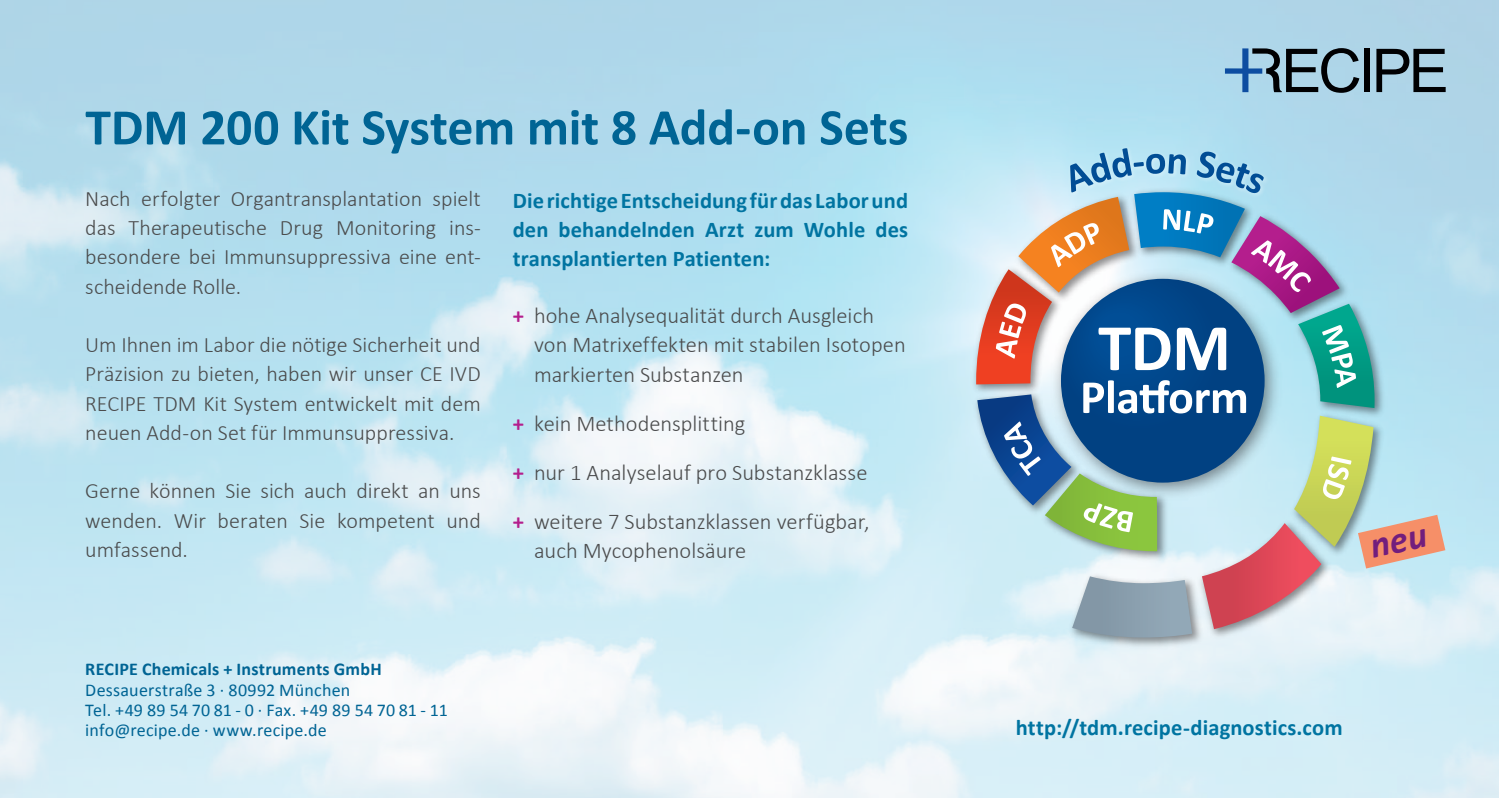
<style>
.page{position:relative;width:1499px;height:798px;background:#fff}
.page>*{position:absolute;margin:0;border:0;box-sizing:border-box;transform-origin:0 0}
.t1{font:700 51.75px "Calibri";letter-spacing:-.005em;color:#006494}
.body{font:300 22.5px/29.2px "Calibri";color:#4b4c4d}
.body-2{font:700 22.5px/29.2px "Calibri";letter-spacing:.005em;color:#0074a1;text-align:justify}
.body-3{font:300 22.05px/29.2px "Calibri";color:#4b4c4d;text-align:justify}
.Adresse{font:18px/20.2px "Calibri";letter-spacing:.01em;color:#006494}
.s1{font-weight:700;color:#b41e8d}
.s2{font-weight:700}
</style>
<div class="page">
<img style="left:0;top:0;width:1499px;height:797px">
<img style="left:1067px;top:144px;width:205px;height:4px">
<img style="left:1065px;top:637px;width:140px;height:13px">
<img style="left:1195px;top:637px;width:139px;height:5px">
<img style="left:969px;top:262px;width:7px;height:135px">
<img style="left:971px;top:387px;width:5px;height:131px">
<div style="left:1364px;top:49px;width:6px;height:43px;background:#000002"></div>
<svg style="left:1225px;top:48px;width:134px;height:45px;background:#7595a8"></svg>
<svg style="left:1376px;top:49px;width:69px;height:43px;background:#687e8b"></svg>
<svg style="left:976px;top:148px;width:469px;height:489px;background:#9fb6c1"></svg>
<p class="t1" style="left:85px;top:94px;width:824px">TDM 200 Kit System mit 8 Add-on Sets</p>
<p class="body-3" style="left:85px;top:183px;width:397px">Nach erfolgter Organtransplantation spielt das Therapeutische Drug Monitoring ins&shy;besondere bei Immunsuppressiva eine ent&shy;scheidende Rolle.</p>
<p class="body-3" style="left:85px;top:329px;width:397px">Um Ihnen im Labor die nötige Sicherheit und Präzision zu bieten, haben wir unser CE IVD RECIPE TDM Kit System entwickelt mit dem neuen Add-on Set für Immunsuppressiva.</p>
<p class="body-3" style="left:85px;top:475px;width:397px">Gerne können Sie sich auch direkt an uns wenden. Wir beraten Sie kompetent und umfassend.</p>
<p class="body-2" style="left:513px;top:185px;width:397px">Die richtige Entscheidung für das Labor und den behandelnden Arzt zum Wohle des transplantierten Patienten:</p>
<p class="body" style="left:534px;top:300px;width:373px;text-indent:-21px"><span class="s1">+</span> hohe Analysequalität durch Ausgleich von Matrixeffekten mit stabilen Isotopen markierten Substanzen</p>
<p class="body" style="left:513px;top:407px;width:234px"><span class="s1">+</span> kein Methodensplitting</p>
<p class="body" style="left:513px;top:456px;width:356px"><span class="s1">+</span> nur 1 Analyselauf pro Substanzklasse</p>
<p class="body" style="left:534px;top:505px;width:337px;text-indent:-21px"><span class="s1">+</span> weitere 7 Substanzklassen verfügbar, auch Mycophenolsäure</p>
<p class="Adresse" style="left:85px;top:659px;width:364px"><span class="s2">RECIPE Chemicals + Instruments GmbH </span>Dessauerstraße 3 · 80992 München<br>Tel. +49 89 54 70 81 - 0 · Fax. +49 89 54 70 81 - 11 info@recipe.de · www.recipe.de</p>
<p class="body-2" style="left:1016px;top:712px;width:328px">http://tdm.recipe-diagnostics.com</p>
</div>
